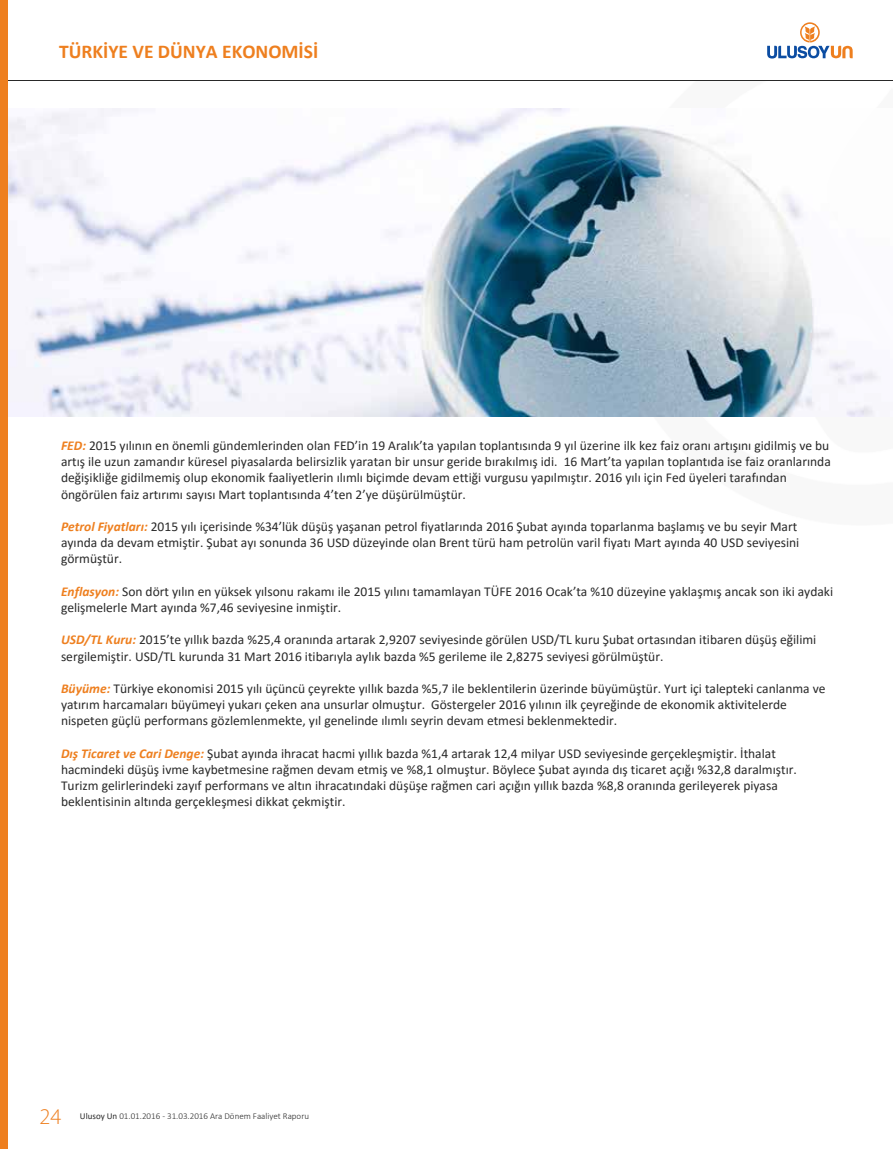
<style>
.page{position:relative;width:893px;height:1149px;background:#fff}
.page>*{position:absolute;margin:0;border:0;box-sizing:border-box;transform-origin:0 0}
.t1{font:300 22.5px "Myriad Pro";color:#ee7f1f}
.t2{font:700 19.5px "Calibri";color:#ee7f1f}
.t3{font:13.5px/16.2px "Calibri";color:#292929}
.t4{font:300 9px "Calibri";color:#292929}
.s1{font-weight:700;font-style:italic;color:#ee7f1f}
.s2{font-weight:400}
</style>
<div class="page">
<img style="left:7px;top:108px;width:874px;height:308px">
<hr style="left:0;top:80px;width:893px;height:1px;background:#292929">
<svg style="left:767px;top:22px;width:85px;height:37px"></svg>
<div style="left:0;top:0;width:7px;height:1148px;background:#ee7f1f"></div>
<h2 class="t2" style="left:59px;top:38px;width:260px">TÜRKİYE VE DÜNYA EKONOMİSİ</h2>
<p class="t3" style="left:61px;top:437px;width:771px"><span class="s1">FED:</span> 2015 yılının en önemli gündemlerinden olan FED’in 19 Aralık’ta yapılan toplantısında 9 yıl üzerine ilk kez faiz oranı artışını gidilmiş ve bu artış ile uzun zamandır küresel piyasalarda belirsizlik yaratan bir unsur geride bırakılmış idi. 16 Mart’ta yapılan toplantıda ise faiz oranlarında değişikliğe gidilmemiş olup ekonomik faaliyetlerin ılımlı biçimde devam ettiği vurgusu yapılmıştır. 2016 yılı için Fed üyeleri tarafından öngörülen faiz artırımı sayısı Mart toplantısında 4’ten 2’ye düşürülmüştür.</p>
<p class="t3" style="left:61px;top:518px;width:740px"><span class="s1">Petrol Fiyatları:</span> 2015 yılı içerisinde %34’lük düşüş yaşanan petrol fiyatlarında 2016 Şubat ayında toparlanma başlamış ve bu seyir Mart ayında da devam etmiştir. Şubat ayı sonunda 36 USD düzeyinde olan Brent türü ham petrolün varil fiyatı Mart ayında 40 USD seviyesini görmüştür.</p>
<p class="t3" style="left:61px;top:582px;width:774px"><span class="s1">Enflasyon:</span> Son dört yılın en yüksek yılsonu rakamı ile 2015 yılını tamamlayan TÜFE 2016 Ocak’ta %10 düzeyine yaklaşmış ancak son iki aydaki gelişmelerle Mart ayında %7,46 seviyesine inmiştir.</p>
<p class="t3" style="left:61px;top:631px;width:757px"><span class="s1">USD/TL Kuru:</span> 2015’te yıllık bazda %25,4 oranında artarak 2,9207 seviyesinde görülen USD/TL kuru Şubat ortasından itibaren düşüş eğilimi sergilemiştir. USD/TL kurunda 31 Mart 2016 itibarıyla aylık bazda %5 gerileme ile 2,8275 seviyesi görülmüştür.</p>
<p class="t3" style="left:61px;top:680px;width:766px"><span class="s1">Büyüme:</span> Türkiye ekonomisi 2015 yılı üçüncü çeyrekte yıllık bazda %5,7 ile beklentilerin üzerinde büyümüştür. Yurt içi talepteki canlanma ve yatırım harcamaları büyümeyi yukarı çeken ana unsurlar olmuştur. Göstergeler 2016 yılının ilk çeyreğinde de ekonomik aktivitelerde nispeten güçlü performans gözlemlenmekte, yıl genelinde ılımlı seyrin devam etmesi beklenmektedir.</p>
<p class="t3" style="left:61px;top:744px;width:737px"><span class="s1">Dış Ticaret ve Cari Denge:</span> Şubat ayında ihracat hacmi yıllık bazda %1,4 artarak 12,4 milyar USD seviyesinde gerçekleşmiştir. İthalat hacmindeki düşüş ivme kaybetmesine rağmen devam etmiş ve %8,1 olmuştur. Böylece Şubat ayında dış ticaret açığı %32,8 daralmıştır.<br>Turizm gelirlerindeki zayıf performans ve altın ihracatındaki düşüşe rağmen cari açığın yıllık bazda %8,8 oranında gerileyerek piyasa beklentisinin altında gerçekleşmesi dikkat çekmiştir.</p>
<h1 class="t1" style="left:40px;top:1103px;width:23px">24</h1>
<p class="t4" style="left:80px;top:1110px;width:231px"><span class="s2">Ulusoy Un</span> 01.01.2016 - 31.03.2016 Ara Dönem Faaliyet Raporu</p>
</div>
